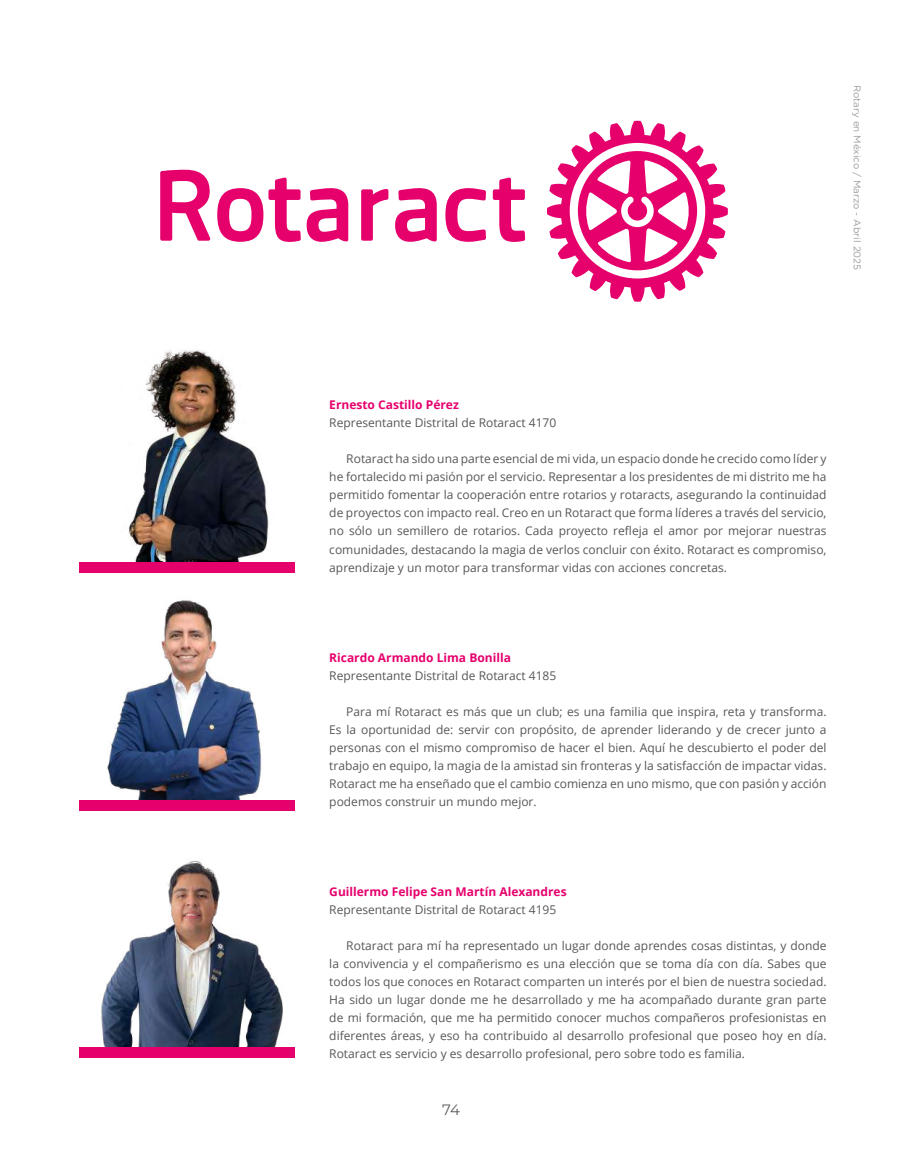
<style>
.page{position:relative;width:902px;height:1149px;background:#fff}
.page>*{position:absolute;margin:0;border:0;box-sizing:border-box;transform-origin:0 0}
.t1{font:15px "Montserrat Alternates";color:#000}
.t2{font:12px/18px "Open Sans";color:#575756;text-align:justify}
.t3{font:700 12px "Open Sans";color:#e6006c}
.t4{font:9.75px "Gotham Rounded";color:#9d9d9c}
</style>
<div class="page">
<img style="left:129px;top:349px;width:166px;height:217px">
<img style="left:93px;top:810px;width:192px;height:236px">
<img style="left:107px;top:600px;width:155px;height:199px">
<div style="left:79px;top:562px;width:215px;height:10px;background:#e6006c"></div>
<div style="left:79px;top:799px;width:215px;height:11px;background:#e6006c"></div>
<div style="left:79px;top:1046px;width:215px;height:11px;background:#e6006c"></div>
<svg style="left:547px;top:121px;width:180px;height:181px"></svg>
<svg style="left:160px;top:170px;width:50px;height:70px"></svg>
<svg style="left:492px;top:177px;width:33px;height:65px"></svg>
<svg style="left:445px;top:188px;width:41px;height:54px"></svg>
<svg style="left:395px;top:188px;width:41px;height:54px"></svg>
<svg style="left:217px;top:177px;width:131px;height:65px"></svg>
<svg style="left:361px;top:189px;width:27px;height:51px"></svg>
<p class="t4" style="left:863px;top:85px;width:186px;rotate:90deg">Rotary en México / Marzo - Abril 2025</p>
<p class="t3" style="left:329px;top:396px;width:131px">Ernesto Castillo Pérez</p>
<p class="t2" style="left:329px;top:413px;width:228px">Representante Distrital de Rotaract 4170</p>
<p class="t2" style="left:329px;top:449px;width:498px;text-indent:17px">Rotaract ha sido una parte esencial de mi vida, un espacio donde he crecido como líder y he fortalecido mi pasión por el servicio. Representar a los presidentes de mi distrito me ha permitido fomentar la cooperación entre rotarios y rotaracts, asegurando la continuidad de proyectos con impacto real. Creo en un Rotaract que forma líderes a través del servicio, no sólo un semillero de rotarios. Cada proyecto refleja el amor por mejorar nuestras comunidades, destacando la magia de verlos concluir con éxito. Rotaract es compromiso, aprendizaje y un motor para transformar vidas con acciones concretas.</p>
<p class="t3" style="left:329px;top:648px;width:183px">Ricardo Armando Lima Bonilla</p>
<p class="t2" style="left:329px;top:665px;width:228px">Representante Distrital de Rotaract 4185</p>
<p class="t2" style="left:329px;top:701px;width:498px;text-indent:17px">Para mí Rotaract es más que un club; es una familia que inspira, reta y transforma.<br>Es la oportunidad de: servir con propósito, de aprender liderando y de crecer junto a personas con el mismo compromiso de hacer el bien. Aquí he descubierto el poder del trabajo en equipo, la magia de la amistad sin fronteras y la satisfacción de impactar vidas.<br>Rotaract me ha enseñado que el cambio comienza en uno mismo, que con pasión y acción podemos construir un mundo mejor.</p>
<p class="t3" style="left:329px;top:882px;width:239px">Guillermo Felipe San Martín Alexandres</p>
<p class="t2" style="left:329px;top:899px;width:228px">Representante Distrital de Rotaract 4195</p>
<p class="t2" style="left:329px;top:935px;width:498px;text-indent:17px">Rotaract para mí ha representado un lugar donde aprendes cosas distintas, y donde la convivencia y el compañerismo es una elección que se toma día con día. Sabes que todos los que conoces en Rotaract comparten un interés por el bien de nuestra sociedad.<br>Ha sido un lugar donde me he desarrollado y me ha acompañado durante gran parte de mi formación, que me ha permitido conocer muchos compañeros profesionistas en diferentes áreas, y eso ha contribuido al desarrollo profesional que poseo hoy en día.<br>Rotaract es servicio y es desarrollo profesional, pero sobre todo es familia.</p>
<p class="t1" style="left:442px;top:1099px;width:19px">74</p>
</div>
